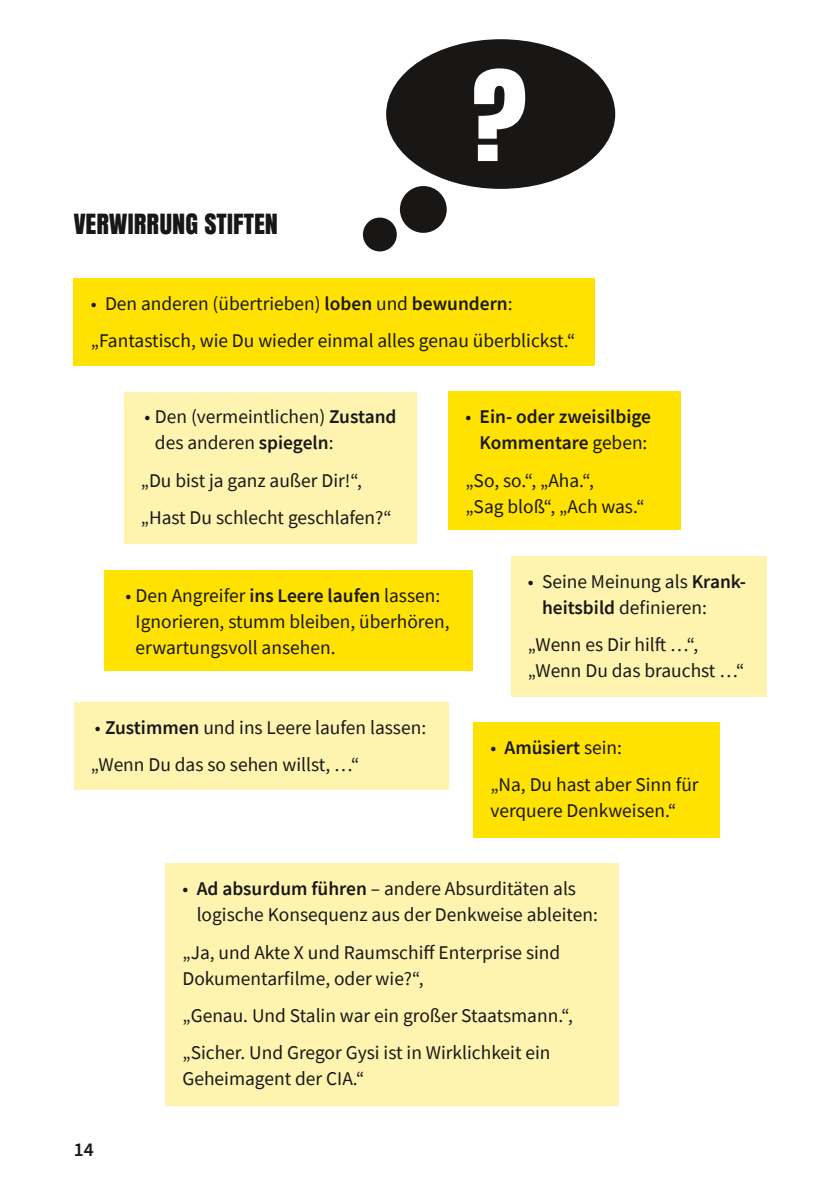
<style>
.page{position:relative;width:840px;height:1191px;background:#fff}
.page>*{position:absolute;margin:0;border:0;box-sizing:border-box;transform-origin:0 0}
.t1{font:112.4px "Anton";color:#fff}
.t2{font:26px "Anton";color:#181716}
.t3{font:19.4px/26px "Source Sans Pro";color:#181716}
.t4{font:600 19.4px/26px "Source Sans Pro";color:#181716;text-align:center}
.s1{font-weight:600}
.s2{font-weight:400}
</style>
<div class="page">
<div style="left:74px;top:278px;width:520px;height:88px;background:#ffe200"></div>
<div style="left:124px;top:392px;width:292px;height:152px;background:#fff3b0"></div>
<div style="left:448px;top:392px;width:232px;height:138px;background:#ffe200"></div>
<div style="left:104px;top:570px;width:369px;height:101px;background:#ffe200"></div>
<div style="left:510px;top:556px;width:255px;height:140px;background:#fff3b0"></div>
<div style="left:74px;top:702px;width:374px;height:87px;background:#fff3b0"></div>
<div style="left:473px;top:722px;width:246px;height:115px;background:#ffe200"></div>
<div style="left:165px;top:863px;width:453px;height:243px;background:#fff3b0"></div>
<div style="left:362px;top:217px;width:34px;height:34px;background:#181716;border-radius:50%"></div>
<div style="left:399px;top:186px;width:47px;height:47px;background:#181716;border-radius:50%"></div>
<div style="left:386px;top:39px;width:229px;height:150px;background:#181716;border-radius:50%"></div>
<h2 class="t2" style="left:74px;top:203px;width:206px">VERWIRRUNG STIFTEN</h2>
<h1 class="t1" style="left:470px;top:29px;width:59px">?</h1>
<p class="t3" style="left:91px;top:285px;width:486px;line-height:37.4px">• Den anderen (übertrieben) <span class="s1">loben</span> und <span class="s1">bewundern</span>: „Fantastisch, wie Du wieder einmal alles genau überblickst.“</p>
<p class="t3" style="left:155px;top:404px;width:243px;text-indent:-10px">• Den (vermeintlichen) <span class="s1">Zustand </span>des anderen <span class="s1">spiegeln</span>:</p>
<p class="t3" style="left:141px;top:461px;width:252px;line-height:37.4px">„Du bist ja ganz außer Dir!“, „Hast Du schlecht geschlafen?“</p>
<p class="t4" style="left:465px;top:404px;width:187px"><span class="s2">•</span> Ein- oder zweisilbige<br>Kommentare <span class="s2">geben:</span></p>
<p class="t3" style="left:465px;top:467px;width:180px">„So, so.“, „Aha.“,<br>„Sag bloß“, „Ach was.“</p>
<p class="t3" style="left:136px;top:582px;width:315px;text-indent:-10px">• Den Angreifer <span class="s1">ins Leere laufen</span> lassen:<br>Ignorieren, stumm bleiben, überhören, erwartungsvoll ansehen.</p>
<p class="t3" style="left:91px;top:708px;width:337px;line-height:37.4px">• <span class="s1">Zustimmen</span> und ins Leere laufen lassen: „Wenn Du das so sehen willst, …“</p>
<p class="t3" style="left:541px;top:568px;width:205px;text-indent:-14px">• Seine Meinung als <span class="s1">Krank&shy;heitsbild</span> definieren:</p>
<p class="t3" style="left:527px;top:631px;width:218px">„Wenn es Dir hilft …“, „Wenn Du das brauchst …“</p>
<p class="t3" style="left:490px;top:728px;width:210px;line-height:37.4px">• <span class="s1">Amüsiert</span> sein:<br>„Na, Du hast aber Sinn für</p>
<p class="t3" style="left:490px;top:797px;width:187px">verquere Denkweisen.“</p>
<p class="t4" style="left:74px;top:1136px;width:21px">14</p>
<p class="t3" style="left:196px;top:875px;width:402px;text-indent:-14px">• <span class="s1">Ad absurdum führen</span> – andere Absurditäten als logische Konsequenz aus der Denkweise ableiten:</p>
<p class="t3" style="left:182px;top:939px;width:379px">„Ja, und Akte X und Raumschiff Enterprise sind<br>Dokumentarfilme, oder wie?“,</p>
<p class="t3" style="left:182px;top:996px;width:392px;line-height:37.4px">„Genau. Und Stalin war ein großer Staatsmann.“, „Sicher. Und Gregor Gysi ist in Wirklichkeit ein</p>
<p class="t3" style="left:182px;top:1065px;width:183px">Geheimagent der CIA.“</p>
</div>
